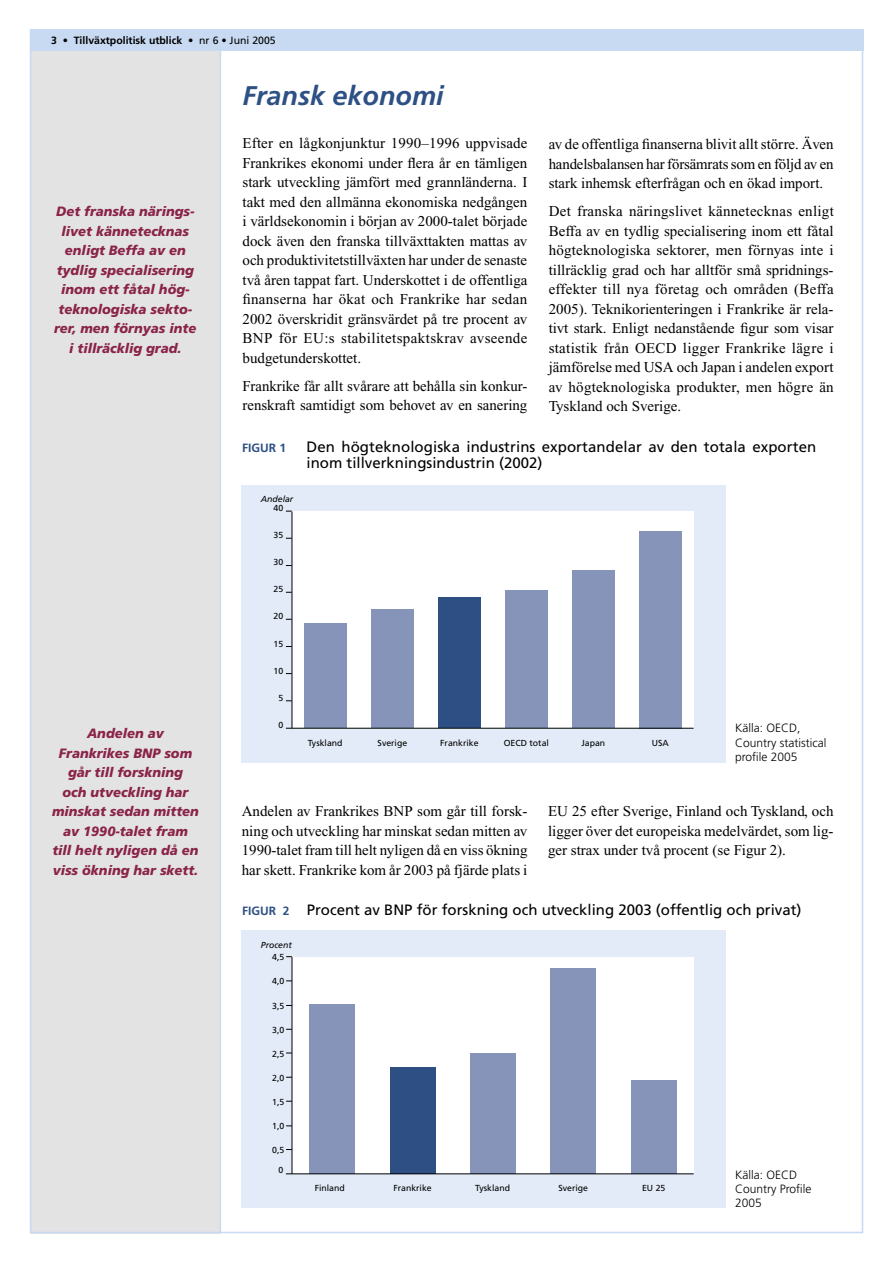
<style>
.page{position:relative;width:893px;height:1263px;background:#fff}
.page>*{position:absolute;margin:0;border:0;box-sizing:border-box;transform-origin:0 0}
.t1{font:italic 700 27px "Frutiger";color:#2d5085}
.t2{font:15px/19.5px "Times New Roman";color:#000;text-align:justify}
.t3{font:15px/15.8px "Frutiger";color:#000}
.t4{font:italic 900 13.5px/19.5px "Frutiger";color:#8a2348;text-align:center}
.t5{font:300 12px/14.4px "Frutiger";color:#000}
.t6{font:700 12px "Frutiger";color:#2d5085}
.t7{font:700 10.5px "Frutiger";color:#000}
.t8{font:8.7px "Frutiger";color:#000}
.t9{font:italic 8.7px "Frutiger";color:#000}
.s1{font-weight:400}
.s2{font-weight:700;font-size:12px;color:#2d5085}
</style>
<div class="page">
<div style="left:30px;top:32px;width:191px;height:1201px;background:#e3e3e3"></div>
<hr style="left:220px;top:30px;width:1px;height:1202px;background:#c8daf2">
<div style="left:30px;top:30px;width:833px;height:21px;background:#c8daf2"></div>
<div style="left:242px;top:485px;width:484px;height:277px;background:#e2ebf7"></div>
<div style="left:292px;top:511px;width:402px;height:217px;background:#fff"></div>
<hr style="left:292px;top:511px;width:1px;height:217px;background:#000">
<div style="left:304px;top:624px;width:43px;height:104px;background:#8694b9"></div>
<div style="left:371px;top:610px;width:43px;height:118px;background:#8694b9"></div>
<div style="left:438px;top:598px;width:43px;height:130px;background:#2d4f83"></div>
<div style="left:505px;top:591px;width:43px;height:137px;background:#8694b9"></div>
<div style="left:572px;top:570px;width:43px;height:158px;background:#8694b9"></div>
<div style="left:639px;top:531px;width:43px;height:197px;background:#8694b9"></div>
<hr style="left:286px;top:728px;width:408px;height:1px;background:#000">
<div style="left:242px;top:931px;width:484px;height:277px;background:#e2ebf7"></div>
<div style="left:292px;top:957px;width:402px;height:216px;background:#fff"></div>
<hr style="left:292px;top:957px;width:1px;height:217px;background:#000">
<div style="left:310px;top:1005px;width:45px;height:169px;background:#8694b9"></div>
<div style="left:390px;top:1068px;width:45px;height:106px;background:#2d4f83"></div>
<div style="left:470px;top:1053px;width:45px;height:121px;background:#8694b9"></div>
<div style="left:551px;top:968px;width:45px;height:206px;background:#8694b9"></div>
<div style="left:631px;top:1080px;width:45px;height:94px;background:#8694b9"></div>
<hr style="left:286px;top:1173px;width:408px;height:1px;background:#000">
<p class="t7" style="left:51px;top:34px;width:226px">3 <span class="s1">•</span> Tillväxtpolitisk utblick <span class="s1">• nr 6 • Juni 2005</span></p>
<p class="t4" style="left:54px;top:202px;width:144px">Det franska närings&shy;livet kännetecknas enligt Beffa av en tydlig specialisering inom ett fåtal hög&shy;teknologiska sekto&shy;rer, men förnyas inte i tillräcklig grad.</p>
<h1 class="t1" style="left:243px;top:80px;width:203px">Fransk ekonomi</h1>
<p class="t2" style="left:243px;top:133px;width:287px">Efter en lågkonjunktur 1990–1996 uppvisade Frankrikes ekonomi under flera år en tämligen stark utveckling jämfört med grannländerna. I takt med den allmänna ekonomiska nedgången i världsekonomin i början av 2000-talet började dock även den franska tillväxttakten mattas av och produktivitetstillväxten har under de senaste två åren tappat fart. Underskottet i de offentliga finanserna har ökat och Frankrike har sedan 2002 överskridit gränsvärdet på tre procent av BNP för EU:s stabilitetspaktskrav avseende budgetunderskottet.</p>
<p class="t2" style="left:243px;top:376px;width:286px">Frankrike får allt svårare att behålla sin konkur&shy;renskraft samtidigt som behovet av en sanering</p>
<p class="t2" style="left:549px;top:135px;width:286px">av de offentliga finanserna blivit allt större. Även handelsbalansen har försämrats som en följd av en stark inhemsk efterfrågan och en ökad import.</p>
<p class="t2" style="left:549px;top:202px;width:287px">Det franska näringslivet kännetecknas enligt Beffa av en tydlig specialisering inom ett fåtal högteknologiska sektorer, men förnyas inte i tillräcklig grad och har alltför små spridnings&shy;effekter till nya företag och områden (Beffa 2005). Teknikorienteringen i Frankrike är rela&shy;tivt stark. Enligt nedanstående figur som visar statistik från OECD ligger Frankrike lägre i jämförelse med USA och Japan i andelen export av högteknologiska produkter, men högre än Tyskland och Sverige.</p>
<p class="t6" style="left:242px;top:441px;width:46px">FIGUR 1</p>
<p class="t3" style="left:307px;top:439px;width:511px">Den högteknologiska industrins exportandelar av den totala exporten inom tillverkningsindustrin (2002)</p>
<p class="t9" style="left:261px;top:494px;width:34px">Andelar</p>
<p class="t8" style="left:273px;top:503px;width:11px">40</p>
<p class="t8" style="left:273px;top:530px;width:11px">35</p>
<p class="t8" style="left:273px;top:557px;width:11px">30</p>
<p class="t8" style="left:273px;top:584px;width:11px">25</p>
<p class="t8" style="left:273px;top:611px;width:11px">20</p>
<p class="t8" style="left:273px;top:638px;width:11px">15</p>
<p class="t8" style="left:273px;top:665px;width:11px">10</p>
<p class="t4" style="left:52px;top:723px;width:148px">Andelen av<br>Frankrikes BNP som går till forskning<br>och utveckling har minskat sedan mitten av 1990-talet fram<br>till helt nyligen då en viss ökning har skett.</p>
<p class="t8" style="left:278px;top:693px;width:6px">5</p>
<p class="t8" style="left:278px;top:720px;width:6px">0</p>
<p class="t8" style="left:308px;top:738px;width:36px">Tyskland</p>
<p class="t8" style="left:378px;top:738px;width:31px">Sverige</p>
<p class="t8" style="left:440px;top:738px;width:40px">Frankrike</p>
<p class="t8" style="left:504px;top:738px;width:47px">OECD total</p>
<p class="t8" style="left:581px;top:738px;width:25px">Japan</p>
<p class="t8" style="left:652px;top:738px;width:18px">USA</p>
<p class="t5" style="left:735px;top:721px;width:93px">Källa: OECD,<br>Country statistical profile 2005</p>
<p class="t2" style="left:242px;top:802px;width:287px">Andelen av Frankrikes BNP som går till forsk&shy;ning och utveckling har minskat sedan mitten av 1990-talet fram till helt nyligen då en viss ökning har skett. Frankrike kom år 2003 på fjärde plats i</p>
<p class="t2" style="left:548px;top:802px;width:287px">EU 25 efter Sverige, Finland och Tyskland, och ligger över det europeiska medelvärdet, som lig&shy;ger strax under två procent (se Figur 2).</p>
<p class="t3" style="left:242px;top:901px;width:561px"><span class="s2">FIGUR 2</span> Procent av BNP för forskning och utveckling 2003 (offentlig och privat)</p>
<p class="t9" style="left:261px;top:940px;width:33px">Procent</p>
<p class="t8" style="left:272px;top:952px;width:14px">4,5</p>
<p class="t8" style="left:272px;top:976px;width:14px">4,0</p>
<p class="t8" style="left:272px;top:1000px;width:14px">3,5</p>
<p class="t8" style="left:272px;top:1024px;width:14px">3,0</p>
<p class="t8" style="left:272px;top:1048px;width:14px">2,5</p>
<p class="t8" style="left:272px;top:1073px;width:14px">2,0</p>
<p class="t8" style="left:272px;top:1097px;width:14px">1,5</p>
<p class="t8" style="left:272px;top:1121px;width:14px">1,0</p>
<p class="t8" style="left:272px;top:1145px;width:14px">0,5</p>
<p class="t8" style="left:278px;top:1165px;width:6px">0</p>
<p class="t8" style="left:315px;top:1183px;width:32px">Finland</p>
<p class="t8" style="left:393px;top:1183px;width:40px">Frankrike</p>
<p class="t8" style="left:475px;top:1183px;width:36px">Tyskland</p>
<p class="t8" style="left:559px;top:1183px;width:31px">Sverige</p>
<p class="t8" style="left:642px;top:1183px;width:25px">EU 25</p>
<p class="t5" style="left:735px;top:1167px;width:78px">Källa: OECD<br>Country Profile<br>2005</p>
</div>
